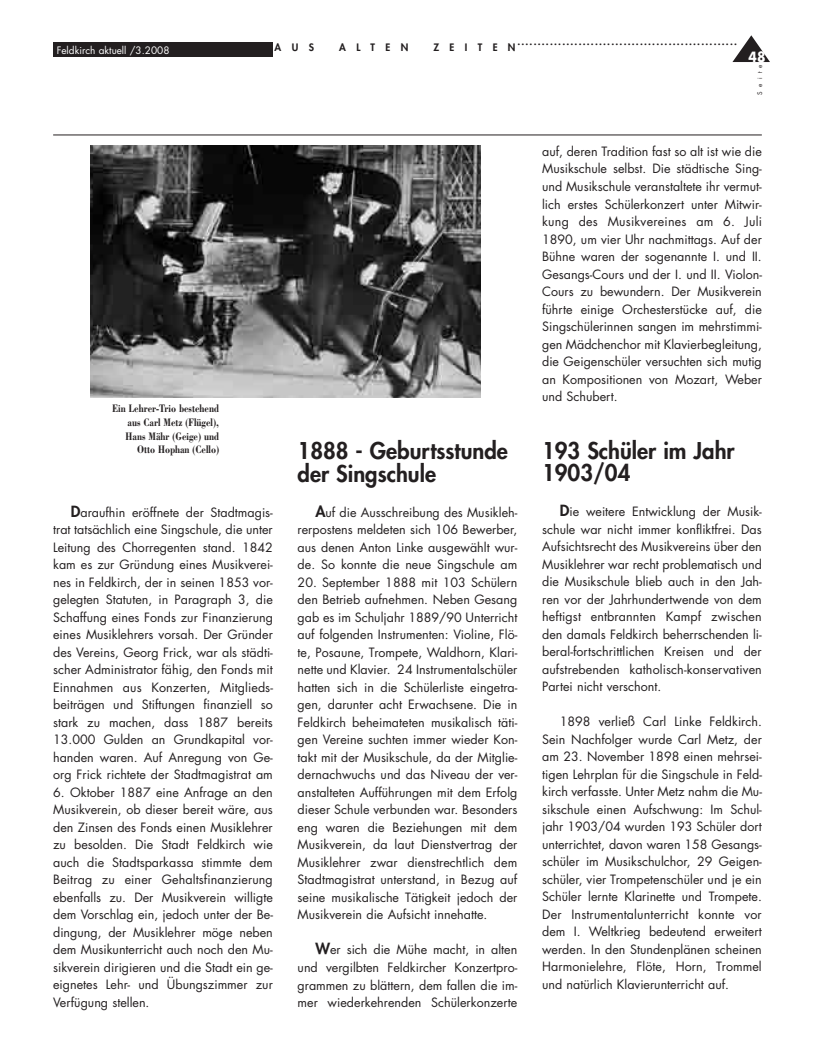
<style>
.page{position:relative;width:815px;height:1053px;background:#fff}
.page>*{position:absolute;margin:0;border:0;box-sizing:border-box;transform-origin:0 0}
.t1{font:800 22.5px/22.5px "Futura";color:#231f20}
.t2{font:700 13.75px "Futura";color:#fff;scale:.9 1}
.t3{font:12.5px/17.5px "Futura";color:#231f20;text-align:justify}
.t4{font:700 11.25px/13.8px "Bodoni";color:#231f20;text-align:right;scale:.8 1}
.t5{font:800 10px "Futura";letter-spacing:1.04em;color:#231f20}
.t6{font:10px "Futura";color:#fff}
.t7{font:6.25px "Futura";letter-spacing:.675em;color:#231f20}
.s1{font-weight:800;font-size:15px}
</style>
<div class="page">
<div style="left:53px;top:43px;width:220px;height:14px;background:#231f20"></div>
<hr style="left:53px;top:135px;width:709px;height:1px;background:#231f20">
<svg style="left:732px;top:35px;width:38px;height:27px"></svg>
<img style="left:90px;top:145px;width:390px;height:252px">
<p class="t6" style="left:57px;top:45px;width:114px">Feldkirch aktuell /3.2008</p>
<p class="t5" style="left:275px;top:43px;width:41px">AUS</p>
<p class="t5" style="left:339px;top:43px;width:71px">ALTEN</p>
<p class="t5" style="left:433px;top:43px;width:84px">ZEITEN</p>
<p class="t5" style="left:517px;top:36px;width:221px">......................................................</p>
<p class="t2" style="left:749px;top:51px;width:20px">48</p>
<p class="t7" style="left:757px;top:94px;width:32px;rotate:-90deg">Seite</p>
<p class="t4" style="left:112px;top:401px;width:135px">Ein Lehrer-Trio bestehend aus Carl Metz (Flügel),<br>Hans Mähr (Geige) und<br>Otto Hophan (Cello)</p>
<p class="t3" style="left:53px;top:504px;width:221px;text-indent:18px"><span class="s1">D</span>araufhin eröffnete der Stadtmagis&shy;trat tatsächlich eine Singschule, die unter Leitung des Chorregenten stand. 1842 kam es zur Gründung eines Musikverei&shy;nes in Feldkirch, der in seinen 1853 vor&shy;gelegten Statuten, in Paragraph 3, die Schaffung eines Fonds zur Finanzierung eines Musiklehrers vorsah. Der Gründer des Vereins, Georg Frick, war als städti&shy;scher Administrator fähig, den Fonds mit Einnahmen aus Konzerten, Mitglieds&shy;beiträgen und Stiftungen finanziell so stark zu machen, dass 1887 bereits 13.000 Gulden an Grundkapital vor&shy;handen waren. Auf Anregung von Ge&shy;org Frick richtete der Stadtmagistrat am</p>
<p class="t3" style="left:53px;top:784px;width:221px">6. Oktober 1887 eine Anfrage an den Musikverein, ob dieser bereit wäre, aus den Zinsen des Fonds einen Musiklehrer zu besolden. Die Stadt Feldkirch wie auch die Stadtsparkassa stimmte dem Beitrag zu einer Gehaltsfinanzierung ebenfalls zu. Der Musikverein willigte dem Vorschlag ein, jedoch unter der Be&shy;dingung, der Musiklehrer möge neben dem Musikunterricht auch noch den Mu&shy;sikverein dirigieren und die Stadt ein ge&shy;eignetes Lehr- und Übungszimmer zur Verfügung stellen.</p>
<h1 class="t1" style="left:298px;top:441px;width:212px">1888 - Geburtsstunde der Singschule</h1>
<p class="t3" style="left:298px;top:504px;width:221px;text-indent:18px"><span class="s1">A</span>uf die Ausschreibung des Musikleh&shy;rerpostens meldeten sich 106 Bewerber, aus denen Anton Linke ausgewählt wur&shy;de. So konnte die neue Singschule am</p>
<p class="t3" style="left:298px;top:574px;width:221px">20. September 1888 mit 103 Schülern den Betrieb aufnehmen. Neben Gesang gab es im Schuljahr 1889/90 Unterricht auf folgenden Instrumenten: Violine, Flö&shy;te, Posaune, Trompete, Waldhorn, Klari&shy;nette und Klavier. 24 Instrumentalschüler hatten sich in die Schülerliste eingetra&shy;gen, darunter acht Erwachsene. Die in Feldkirch beheimateten musikalisch täti&shy;gen Vereine suchten immer wieder Kon&shy;takt mit der Musikschule, da der Mitglie&shy;dernachwuchs und das Niveau der ver&shy;anstalteten Aufführungen mit dem Erfolg dieser Schule verbunden war. Besonders eng waren die Beziehungen mit dem Musikverein, da laut Dienstvertrag der Musiklehrer zwar dienstrechtlich dem Stadtmagistrat unterstand, in Bezug auf seine musikalische Tätigkeit jedoch der Musikverein die Aufsicht innehatte.</p>
<p class="t3" style="left:298px;top:942px;width:221px;text-indent:18px"><span class="s1">W</span>er sich die Mühe macht, in alten und vergilbten Feldkircher Konzertpro&shy;grammen zu blättern, dem fallen die im&shy;mer wiederkehrenden Schülerkonzerte</p>
<p class="t3" style="left:542px;top:144px;width:221px">auf, deren Tradition fast so alt ist wie die Musikschule selbst. Die städtische Sing&shy;und Musikschule veranstaltete ihr vermut&shy;lich erstes Schülerkonzert unter Mitwir&shy;kung des Musikvereines am 6. Juli 1890, um vier Uhr nachmittags. Auf der Bühne waren der sogenannte I. und II.<br>Gesangs-Cours und der I. und II. Violon-Cours zu bewundern. Der Musikverein führte einige Orchesterstücke auf, die Singschülerinnen sangen im mehrstimmi&shy;gen Mädchenchor mit Klavierbegleitung, die Geigenschüler versuchten sich mutig an Kompositionen von Mozart, Weber und Schubert.</p>
<h1 class="t1" style="left:542px;top:441px;width:194px">193 Schüler im Jahr<br>1903/04</h1>
<p class="t3" style="left:542px;top:504px;width:221px;text-indent:18px"><span class="s1">D</span>ie weitere Entwicklung der Musik&shy;schule war nicht immer konfliktfrei. Das Aufsichtsrecht des Musikvereins über den Musiklehrer war recht problematisch und die Musikschule blieb auch in den Jah&shy;ren vor der Jahrhundertwende von dem heftigst entbrannten Kampf zwischen den damals Feldkirch beherrschenden li&shy;beral-fortschrittlichen Kreisen und der aufstrebenden katholisch-konservativen Partei nicht verschont.</p>
<p class="t3" style="left:542px;top:714px;width:221px;text-indent:18px">1898 verließ Carl Linke Feldkirch.<br>Sein Nachfolger wurde Carl Metz, der am 23. November 1898 einen mehrsei&shy;tigen Lehrplan für die Singschule in Feld&shy;kirch verfasste. Unter Metz nahm die Mu&shy;sikschule einen Aufschwung: Im Schul&shy;jahr 1903/04 wurden 193 Schüler dort unterrichtet, davon waren 158 Gesangs&shy;schüler im Musikschulchor, 29 Geigen&shy;schüler, vier Trompetenschüler und je ein Schüler lernte Klarinette und Trompete.<br>Der Instrumentalunterricht konnte vor dem I. Weltkrieg bedeutend erweitert werden. In den Stundenplänen scheinen Harmonielehre, Flöte, Horn, Trommel und natürlich Klavierunterricht auf.</p>
</div>
